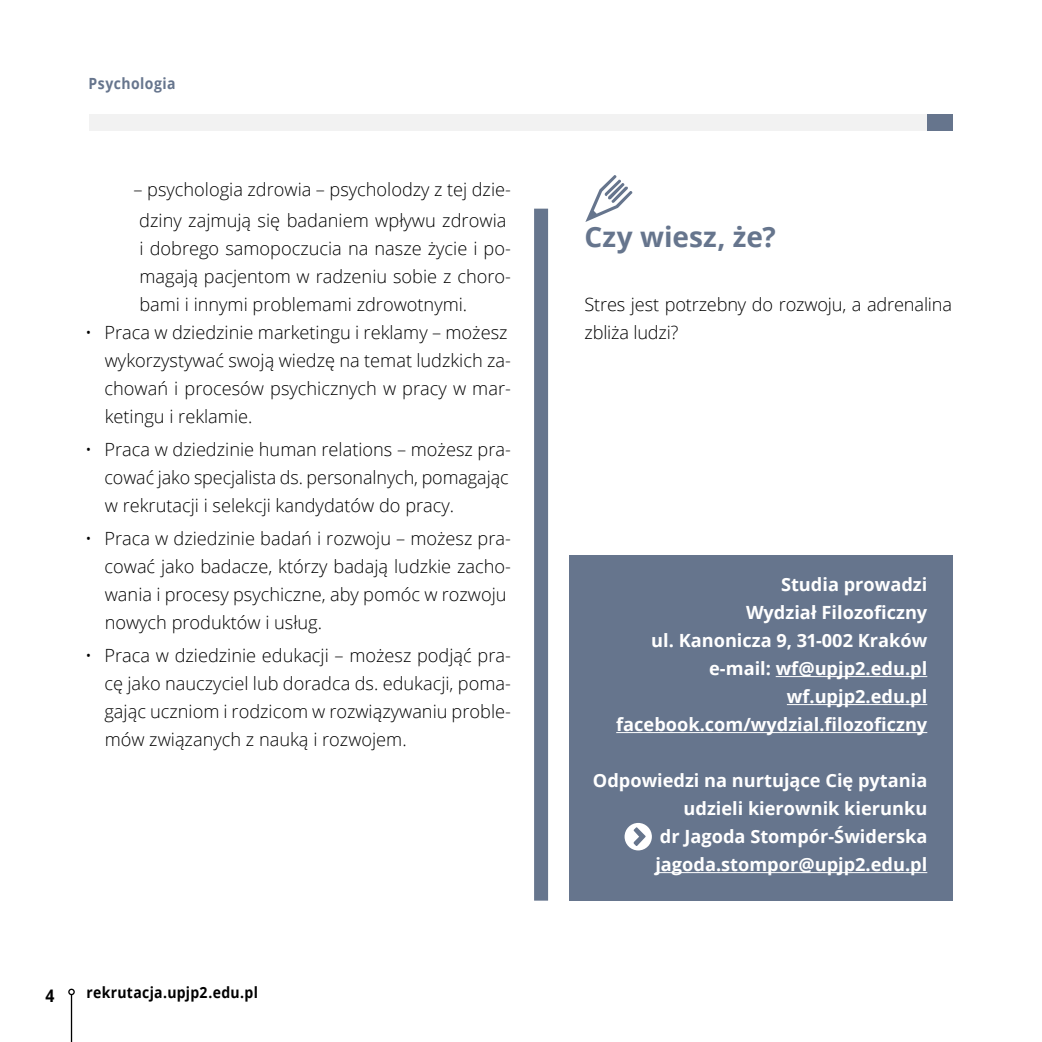
<style>
.page{position:relative;width:1042px;height:1042px;background:#fff}
.page>*{position:absolute;margin:0;border:0;box-sizing:border-box;transform-origin:0 0}
.t1{font:700 28px "Open Sans";letter-spacing:.005em;color:#66758d}
.t2{font:300 18.2px/28px "Open Sans";color:#000}
.t3{font:700 18.2px/28px "Open Sans";color:#fff;text-align:right}
.t4{font:700 17.32px "Open Sans";color:#000;scale:.91 1}
.t5{font:700 15.4px "Open Sans";letter-spacing:.02em;color:#000;scale:.91 1}
.t6{font:700 15.4px "Open Sans";letter-spacing:.03em;color:#66758d;scale:.91 1}
</style>
<div class="page">
<svg style="left:585px;top:175px;width:47px;height:47px"></svg>
<div style="left:534px;top:209px;width:14px;height:691px;background:#66758d"></div>
<div style="left:569px;top:555px;width:383px;height:346px;background:#66758d"></div>
<hr style="left:776px;top:676px;width:151px;height:1px;background:#fff">
<hr style="left:787px;top:704px;width:140px;height:1px;background:#fff">
<hr style="left:616px;top:732px;width:311px;height:1px;background:#fff">
<hr style="left:655px;top:872px;width:272px;height:1px;background:#fff">
<svg style="left:624px;top:823px;width:28px;height:27px"></svg>
<hr style="left:71px;top:994px;width:1px;height:48px;background:#000">
<div style="left:68px;top:988px;width:7px;height:7px;border:1px solid #000;border-radius:50%"></div>
<div style="left:89px;top:114px;width:858px;height:16px;background:#f2f2f2"></div>
<div style="left:926px;top:114px;width:26px;height:16px;background:#66758d"></div>
<p class="t6" style="left:88px;top:73px;width:97px">Psychologia</p>
<p class="t2" style="left:134px;top:173px;width:379px;line-height:31.5px;text-align:center">– psychologia zdrowia – psycholodzy z tej dzie&shy;dziny zajmują się badaniem wpływu zdrowia</p>
<p class="t2" style="left:139px;top:234px;width:373px;text-align:justify">i dobrego samopoczucia na nasze życie i po&shy;magają pacjentom w radzeniu sobie z choro&shy;bami i innymi problemami zdrowotnymi.</p>
<p class="t2" style="left:105px;top:318px;width:408px;text-indent:-20px">• Praca w dziedzinie marketingu i reklamy – możesz wykorzystywać swoją wiedzę na temat ludzkich za&shy;chowań i procesów psychicznych w pracy w mar&shy;ketingu i reklamie.</p>
<p class="t2" style="left:105px;top:435px;width:408px;text-indent:-20px">• Praca w dziedzinie human relations – możesz pra&shy;cować jako specjalista ds. personalnych, pomagając w rekrutacji i selekcji kandydatów do pracy.</p>
<p class="t2" style="left:105px;top:524px;width:408px;text-indent:-20px">• Praca w dziedzinie badań i rozwoju – możesz pra&shy;cować jako badacze, którzy badają ludzkie zacho&shy;wania i procesy psychiczne, aby pomóc w rozwoju nowych produktów i usług.</p>
<p class="t2" style="left:104px;top:641px;width:408px;text-align:justify;text-indent:-19px">• Praca w dziedzinie edukacji – możesz podjąć pra&shy;cę jako nauczyciel lub doradca ds. edukacji, poma&shy;gając uczniom i rodzicom w rozwiązywaniu proble&shy;mów związanych z nauką i rozwojem.</p>
<p class="t4" style="left:46px;top:984px;width:11px">4</p>
<p class="t5" style="left:86px;top:982px;width:190px">rekrutacja.upjp2.edu.pl</p>
<h1 class="t1" style="left:584px;top:217px;width:193px">Czy wiesz, że?</h1>
<p class="t2" style="left:584px;top:290px;width:369px">Stres jest potrzebny do rozwoju, a adrenalina zbliża ludzi?</p>
<p class="t3" style="left:616px;top:570px;width:313px">Studia prowadzi<br>Wydział Filozoficzny<br>ul. Kanonicza 9, 31-002 Kraków e-mail: wf@upjp2.edu.pl wf.upjp2.edu.pl facebook.com/wydzial.filozoficzny</p>
<p class="t3" style="left:593px;top:766px;width:336px">Odpowiedzi na nurtujące Cię pytania udzieli kierownik kierunku<br>dr Jagoda Stompór-Świderska jagoda.stompor@upjp2.edu.pl</p>
</div>
